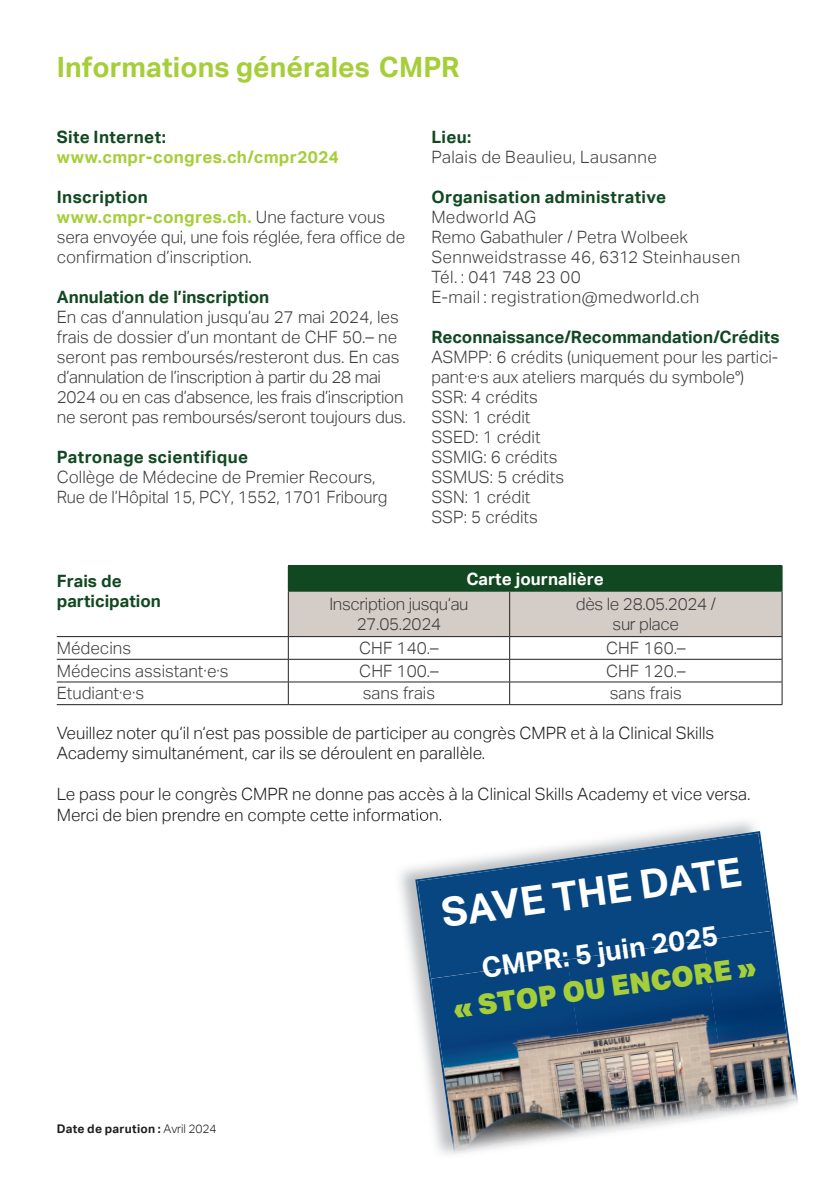
<style>
.page{position:relative;width:840px;height:1191px;background:#fff}
.page>*{position:absolute;margin:0;border:0;box-sizing:border-box;transform-origin:0 0}
.t1{font:700 40px "Aktiv Grotesk";color:#fff}
.t2{font:700 28px "Aktiv Grotesk";letter-spacing:.005em;color:#a6ce39}
.t3{font:700 28px "Aktiv Grotesk";color:#fff}
.t4{font:900 28px "Aktiv Grotesk";color:#a6ce39}
.t5{font:300 17px/20px "Aktiv Grotesk";color:#3e3e3f}
.t6{font:300 17px/20.4px "Aktiv Grotesk";color:#231f20}
.t7{font:300 17px/20px "Aktiv Grotesk";letter-spacing:.02em;color:#3e3e3f}
.t8{font:700 17px/20.4px "Aktiv Grotesk";color:#114821}
.t9{font:700 17px "Aktiv Grotesk";letter-spacing:.02em;color:#114821}
.t10{font:300 17px/20.4px "Aktiv Grotesk";letter-spacing:-.02em;color:#3e3e3f;text-align:center}
.t11{font:700 17px "Aktiv Grotesk";letter-spacing:.02em;color:#a6ce39}
.t12{font:300 17px "Aktiv Grotesk";letter-spacing:.025em;color:#3e3e3f}
.t13{font:700 17px "Aktiv Grotesk";color:#fff}
.t14{font:700 12px "Aktiv Grotesk";letter-spacing:.02em;color:#231f20}
.s1{font-weight:700;color:#114821}
.s2{font-weight:700;color:#a6ce39}
.s3{font-weight:300}
</style>
<div class="page">
<hr style="left:57px;top:636px;width:231px;height:1px;background:#231f20">
<hr style="left:57px;top:659px;width:231px;height:1px;background:#231f20">
<hr style="left:57px;top:681px;width:231px;height:1px;background:#231f20">
<hr style="left:57px;top:704px;width:231px;height:1px;background:#231f20">
<hr style="left:288px;top:704px;width:221px;height:1px;background:#231f20">
<hr style="left:509px;top:704px;width:273px;height:1px;background:#231f20">
<hr style="left:288px;top:565px;width:221px;height:1px;background:#114821">
<hr style="left:509px;top:565px;width:273px;height:1px;background:#114821">
<svg style="left:288px;top:566px;width:494px;height:138px"></svg>
<hr style="left:288px;top:591px;width:221px;height:1px;background:#114821">
<hr style="left:509px;top:591px;width:273px;height:1px;background:#114821">
<img style="left:400px;top:819px;width:356px;height:170px">
<img style="left:394px;top:815px;width:46px;height:9px">
<img style="left:415px;top:831px;width:383px;height:323px">
<h2 class="t2" style="left:57px;top:51px;width:404px">Informations générales CMPR</h2>
<p class="t9" style="left:57px;top:127px;width:110px">Site Internet:</p>
<p class="t11" style="left:57px;top:147px;width:283px">www.cmpr-congres.ch/cmpr2024</p>
<p class="t5" style="left:57px;top:187px;width:350px"><span class="s1">Inscription<br></span><span class="s2">www.cmpr-congres.ch.</span> Une facture vous sera envoyée qui, une fois réglée, fera office de confirmation d’inscription.</p>
<p class="t8" style="left:57px;top:286px;width:214px">Annulation de l’inscription</p>
<p class="t5" style="left:57px;top:307px;width:350px">En cas d’annulation jusqu’au 27 mai 2024, les frais de dossier d’un montant de CHF 50.– ne seront pas remboursés/resteront dus. En cas d’annulation de l’inscription à partir du 28 mai 2024 ou en cas d’absence, les frais d’inscription ne seront pas remboursés/seront toujours dus.</p>
<p class="t9" style="left:57px;top:447px;width:193px">Patronage scientifique</p>
<p class="t5" style="left:57px;top:467px;width:332px">Collège de Médecine de Premier Recours,<br>Rue de l’Hôpital 15, PCY, 1552, 1701 Fribourg</p>
<p class="t8" style="left:431px;top:126px;width:42px">Lieu:</p>
<p class="t12" style="left:431px;top:147px;width:227px">Palais de Beaulieu, Lausanne</p>
<p class="t9" style="left:431px;top:187px;width:236px">Organisation administrative</p>
<p class="t7" style="left:431px;top:207px;width:310px">Medworld AG<br>Remo Gabathuler / Petra Wolbeek<br>Sennweidstrasse 46, 6312 Steinhausen<br>Tél. : 041 748 23 00<br>E-mail : registration@medworld.ch</p>
<p class="t8" style="left:431px;top:326px;width:349px">Reconnaissance/Recommandation/Crédits</p>
<p class="t5" style="left:431px;top:347px;width:348px">ASMPP: 6 crédits (uniquement pour les partici&shy;pant·e·s aux ateliers marqués du symbole°)<br>SSR: 4 crédits<br>SSN: 1 crédit<br>SSED: 1 crédit<br>SSMIG: 6 crédits<br>SSMUS: 5 crédits<br>SSN: 1 crédit<br>SSP: 5 crédits</p>
<p class="t8" style="left:57px;top:570px;width:106px">Frais de participation</p>
<p class="t13" style="left:466px;top:569px;width:139px">Carte journalière</p>
<p class="t10" style="left:329px;top:593px;width:141px">Inscription jusqu‘au<br>27.05.2024</p>
<p class="t10" style="left:575px;top:593px;width:141px">dès le 28.05.2024 / sur place</p>
<p class="t5" style="left:57px;top:638px;width:76px">Médecins</p>
<p class="t5" style="left:359px;top:638px;width:81px">CHF 140. –</p>
<p class="t5" style="left:605px;top:638px;width:81px">CHF 160. –</p>
<p class="t5" style="left:57px;top:661px;width:173px">Médecins assistant·e·s</p>
<p class="t5" style="left:359px;top:661px;width:81px">CHF 100. –</p>
<p class="t5" style="left:605px;top:661px;width:81px">CHF 120. –</p>
<p class="t5" style="left:57px;top:683px;width:89px">Etudiant·e·s</p>
<p class="t5" style="left:363px;top:683px;width:74px">sans frais</p>
<p class="t5" style="left:609px;top:683px;width:74px">sans frais</p>
<p class="t6" style="left:57px;top:723px;width:658px">Veuillez noter qu‘il n‘est pas possible de participer au congrès CMPR et à la Clinical Skills<br>Academy simultanément, car ils se déroulent en parallèle.</p>
<p class="t6" style="left:57px;top:784px;width:695px">Le pass pour le congrès CMPR ne donne pas accès à la Clinical Skills Academy et vice versa.<br>Merci de bien prendre en compte cette information.</p>
<h1 class="t1" style="left:438px;top:890px;width:303px;rotate:-8deg">SAVE THE DATE</h1>
<h2 class="t3" style="left:479px;top:952px;width:240px;rotate:-8deg">CMPR: 5 juin 2025</h2>
<h2 class="t4" style="left:450px;top:990px;width:307px;rotate:-8deg">« STOP OU ENCORE »</h2>
<p class="t14" style="left:57px;top:1122px;width:161px">Date de parution : <span class="s3">Avril 2024</span></p>
</div>
